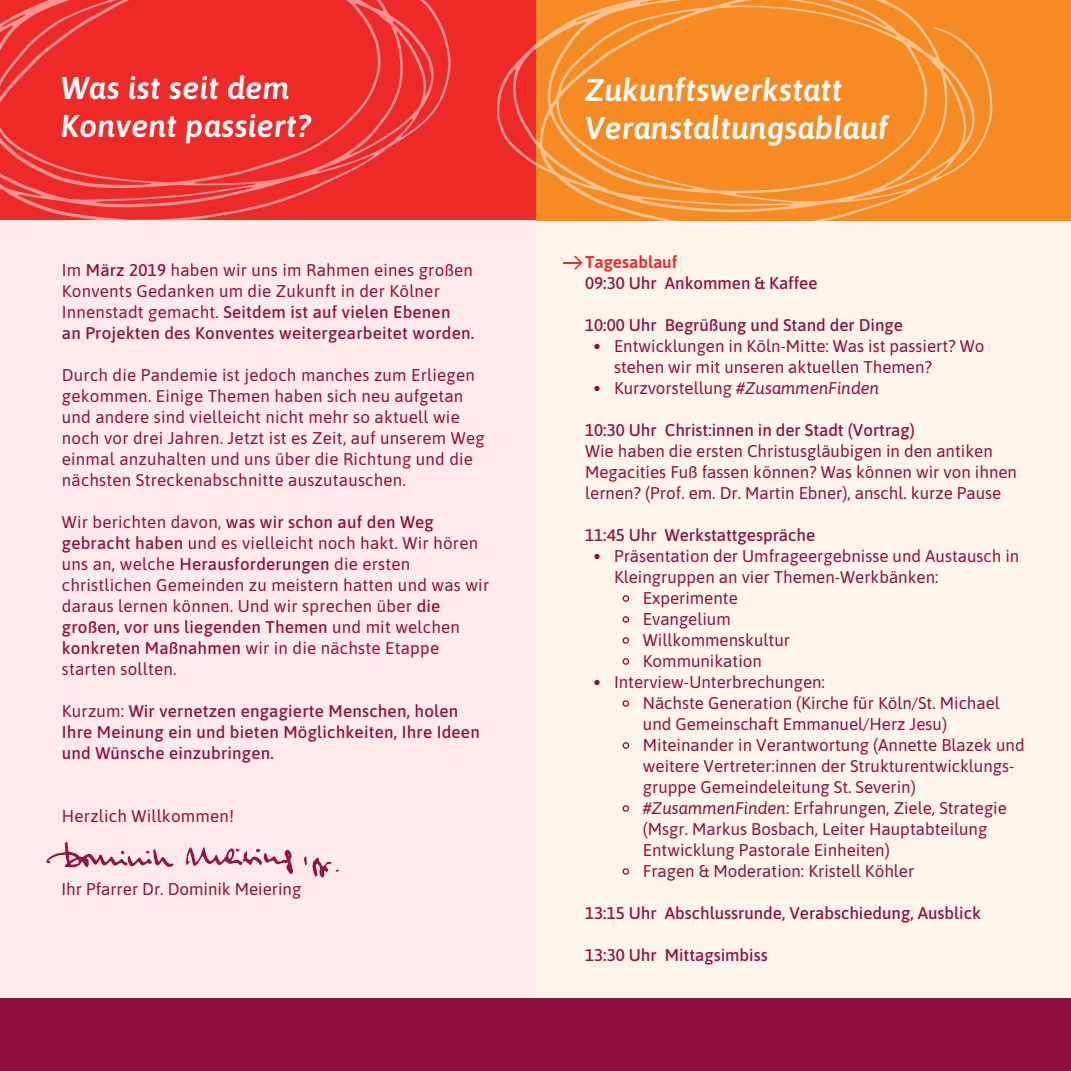
<style>
.page{position:relative;width:1071px;height:1071px;background:#fff}
.page>*{position:absolute;margin:0;border:0;box-sizing:border-box;transform-origin:0 0}
.t1{font:italic 600 31.5px/38.1px "Asap";letter-spacing:.01em;color:#fff}
.t2{font:16.97px/21px "Asap";color:#8d0f40}
.t3{font:500 16.97px/21px "Asap";color:#8d0f40}
.t4{font:600 16.97px "Asap";color:#ee2a29}
.s1{font-weight:500}
.s2{font-weight:400}
.s3{font-style:italic}
</style>
<div class="page">
<div style="left:0;top:213px;width:536px;height:858px;background:#fdeaea"></div>
<div style="left:536px;top:214px;width:535px;height:857px;background:#fef4ea"></div>
<div style="left:0;top:0;width:536px;height:220px;background:#ee2a29"></div>
<img style="left:46px;top:841px;width:293px;height:37px">
<div style="left:536px;top:0;width:535px;height:221px;background:#f68b24"></div>
<svg style="left:563px;top:256px;width:19px;height:14px"></svg>
<svg style="left:594px;top:344px;width:6px;height:5px"></svg>
<svg style="left:594px;top:386px;width:6px;height:5px"></svg>
<svg style="left:594px;top:554px;width:6px;height:5px"></svg>
<svg style="left:622px;top:595px;width:8px;height:7px"></svg>
<svg style="left:622px;top:616px;width:8px;height:7px"></svg>
<svg style="left:622px;top:637px;width:8px;height:7px"></svg>
<svg style="left:622px;top:658px;width:8px;height:7px"></svg>
<svg style="left:594px;top:680px;width:6px;height:5px"></svg>
<svg style="left:622px;top:700px;width:8px;height:7px"></svg>
<svg style="left:622px;top:742px;width:8px;height:7px"></svg>
<svg style="left:622px;top:805px;width:8px;height:7px"></svg>
<svg style="left:622px;top:868px;width:8px;height:7px"></svg>
<div style="left:0;top:998px;width:1071px;height:73px;background:#8d0f40"></div>
<svg style="left:0;top:0;width:451px;height:220px"></svg>
<svg style="left:497px;top:0;width:496px;height:221px"></svg>
<h1 class="t1" style="left:61px;top:69px;width:252px">Was ist seit dem<br>Konvent passiert?</h1>
<p class="t2" style="left:62px;top:259px;width:414px">Im <span class="s1">März 2019</span> haben wir uns im Rahmen eines großen Konvents Gedanken um die Zukunft in der Kölner Innenstadt gemacht. <span class="s1">Seitdem ist auf vielen Ebenen<br>an Projekten des Konventes weitergearbeitet worden.</span></p>
<p class="t2" style="left:62px;top:364px;width:424px">Durch die Pandemie ist jedoch manches zum Erliegen gekommen. Einige Themen haben sich neu aufgetan und andere sind vielleicht nicht mehr so aktuell wie noch vor drei Jahren. Jetzt ist es Zeit, auf unserem Weg einmal anzuhalten und uns über die Richtung und die nächsten Streckenabschnitte auszutauschen.</p>
<p class="t2" style="left:62px;top:511px;width:429px">Wir berichten davon, <span class="s1">was wir schon auf den Weg gebracht haben</span> und es vielleicht noch hakt. Wir hören uns an, welche <span class="s1">Herausforderungen</span> die ersten christlichen Gemeinden zu meistern hatten und was wir daraus lernen können. Und wir sprechen über <span class="s1">die großen, vor uns liegenden Themen</span> und mit welchen <span class="s1">konkreten Maßnahmen</span> wir in die nächste Etappe starten sollten.</p>
<p class="t3" style="left:62px;top:700px;width:419px"><span class="s2">Kurzum:</span> Wir vernetzen engagierte Menschen, holen<br>Ihre Meinung ein und bieten Möglichkeiten, Ihre Ideen und Wünsche einzubringen.</p>
<p class="t2" style="left:62px;top:805px;width:174px">Herzlich Willkommen!</p>
<p class="t2" style="left:61px;top:878px;width:241px">Ihr Pfarrer Dr. Dominik Meiering</p>
<h1 class="t1" style="left:585px;top:71px;width:305px">Zukunftswerkstatt<br>Veranstaltungsablauf</h1>
<p class="t4" style="left:585px;top:252px;width:94px">Tagesablauf</p>
<p class="t3" style="left:585px;top:272px;width:234px">09:30 Uhr Ankommen &amp; Kaffee</p>
<p class="t3" style="left:585px;top:314px;width:319px">10:00 Uhr Begrüßung und Stand der Dinge</p>
<p class="t2" style="left:614px;top:335px;width:372px">Entwicklungen in Köln-Mitte: Was ist passiert? Wo stehen wir mit unseren aktuellen Themen?<br>Kurzvorstellung <span class="s3">#ZusammenFinden</span></p>
<p class="t3" style="left:585px;top:419px;width:331px">10:30 Uhr Christ:innen in der Stadt (Vortrag)</p>
<p class="t2" style="left:585px;top:440px;width:433px">Wie haben die ersten Christusgläubigen in den antiken<br>Megacities Fuß fassen können? Was können wir von ihnen lernen? (Prof. em. Dr. Martin Ebner), anschl. kurze Pause</p>
<p class="t3" style="left:585px;top:524px;width:232px">11:45 Uhr Werkstattgespräche</p>
<p class="t2" style="left:614px;top:545px;width:407px">Präsentation der Umfrageergebnisse und Austausch in</p>
<p class="t2" style="left:614px;top:566px;width:326px">Kleingruppen an vier Themen-Werkbänken:</p>
<p class="t2" style="left:643px;top:587px;width:96px">Experimente</p>
<p class="t2" style="left:643px;top:608px;width:89px">Evangelium</p>
<p class="t2" style="left:643px;top:629px;width:149px">Willkommenskultur</p>
<p class="t2" style="left:643px;top:650px;width:121px">Kommunikation</p>
<p class="t2" style="left:614px;top:671px;width:212px">Interview-Unterbrechungen:</p>
<p class="t2" style="left:643px;top:692px;width:359px">Nächste Generation (Kirche für Köln/St. Michael</p>
<p class="t2" style="left:643px;top:713px;width:306px">und Gemeinschaft Emmanuel/Herz Jesu)</p>
<p class="t2" style="left:643px;top:734px;width:383px">Miteinander in Verantwortung (Annette Blazek und</p>
<p class="t2" style="left:643px;top:755px;width:373px">weitere Vertreter:innen der Strukturentwicklungs-</p>
<p class="t2" style="left:643px;top:776px;width:274px">gruppe Gemeindeleitung St. Severin)</p>
<p class="t2" style="left:643px;top:797px;width:366px"><span class="s3">#ZusammenFinden</span>: Erfahrungen, Ziele, Strategie</p>
<p class="t2" style="left:643px;top:818px;width:346px">(Msgr. Markus Bosbach, Leiter Hauptabteilung</p>
<p class="t2" style="left:643px;top:839px;width:248px">Entwicklung Pastorale Einheiten)</p>
<p class="t2" style="left:643px;top:860px;width:273px">Fragen &amp; Moderation: Kristell Köhler</p>
<p class="t3" style="left:585px;top:902px;width:397px">13:15 Uhr Abschlussrunde, Verabschiedung, Ausblick</p>
<p class="t3" style="left:585px;top:944px;width:184px">13:30 Uhr Mittagsimbiss</p>
</div>
